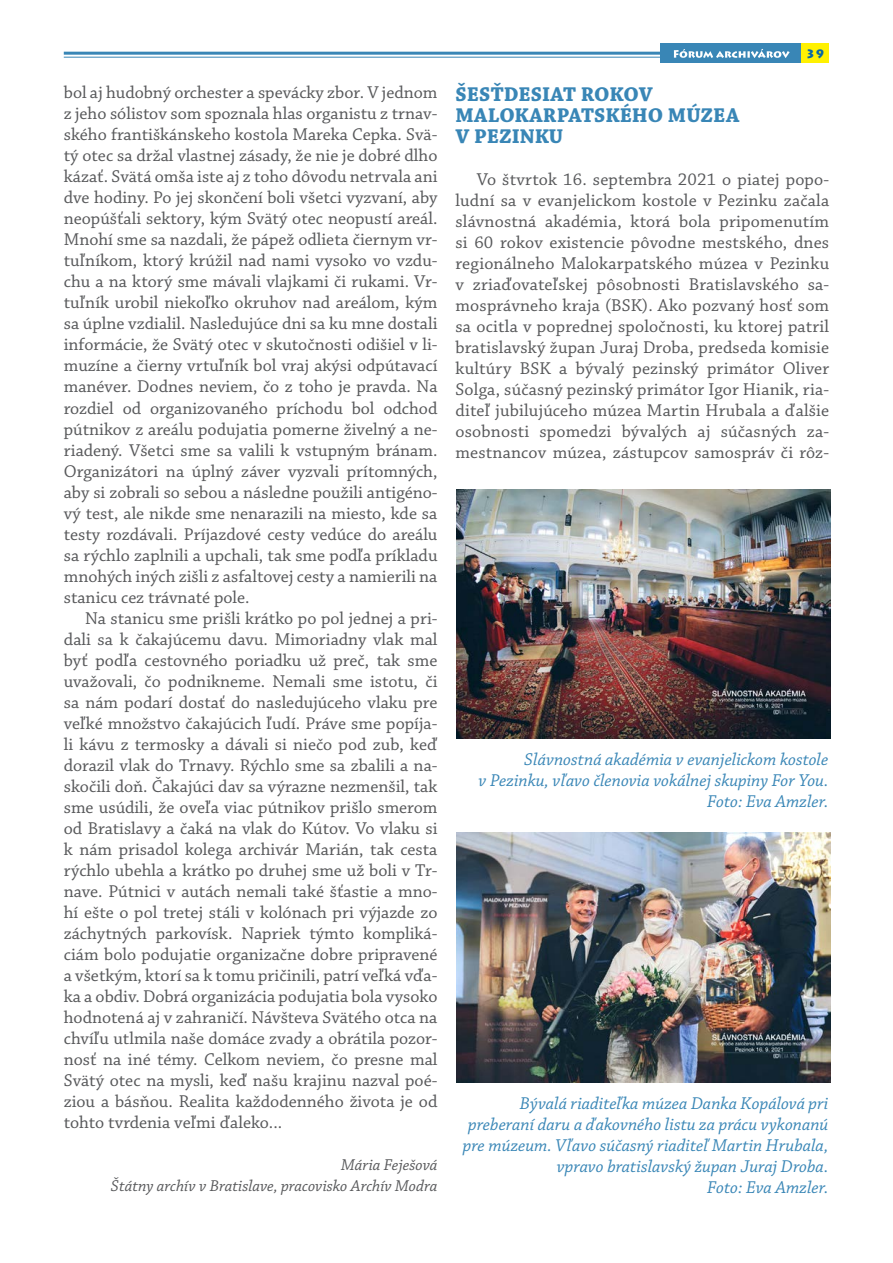
<style>
.page{position:relative;width:893px;height:1263px;background:#fff}
.page>*{position:absolute;margin:0;border:0;box-sizing:border-box;transform-origin:0 0}
.Nadpis_článku{font:700 21px/21px "Chaparral Pro";color:#3986b6}
.Text_článku{font:18px/21px "Chaparral Pro";color:#57585a;text-align:justify}
.popis_obrázku{font:italic 18px/21px "Chaparral Pro";color:#3986b6;text-align:right}
.Autor{font:italic 16.5px "Chaparral Pro";color:#57585a}
.t1{font:900 12px "Lithos Pro";color:#0868a4}
</style>
<div class="page">
<div style="left:660px;top:43px;width:141px;height:20px;background:#3986b6"></div>
<hr style="left:64px;top:52px;width:596px;height:3px;background:#3986b6">
<hr style="left:64px;top:57px;width:596px;height:1px;background:#3986b6">
<svg style="left:674px;top:49px;width:116px;height:9px"></svg>
<div style="left:801px;top:43px;width:28px;height:20px;background:#fff101"></div>
<img style="left:456px;top:489px;width:374px;height:249px">
<img style="left:456px;top:833px;width:374px;height:249px">
<p class="Text_článku" style="left:64px;top:83px;width:375px">bol aj hudobný orchester a spevácky zbor. V jednom z jeho sólistov som spoznala hlas organistu z trnav&shy;ského františkánskeho kostola Mareka Cepka. Svä&shy;tý otec sa držal vlastnej zásady, že nie je dobré dlho kázať. Svätá omša iste aj z toho dôvodu netrvala ani dve hodiny. Po jej skončení boli všetci vyzvaní, aby neopúšťali sektory, kým Svätý otec neopustí areál.<br>Mnohí sme sa nazdali, že pápež odlieta čiernym vr&shy;tuľníkom, ktorý krúžil nad nami vysoko vo vzdu&shy;chu a na ktorý sme mávali vlajkami či rukami. Vr&shy;tuľník urobil niekoľko okruhov nad areálom, kým sa úplne vzdialil. Nasledujúce dni sa ku mne dostali informácie, že Svätý otec v skutočnosti odišiel v li&shy;muzíne a čierny vrtuľník bol vraj akýsi odpútavací manéver. Dodnes neviem, čo z toho je pravda. Na rozdiel od organizovaného príchodu bol odchod pútnikov z areálu podujatia pomerne živelný a ne&shy;riadený. Všetci sme sa valili k vstupným bránam.<br>Organizátori na úplný záver vyzvali prítomných, aby si zobrali so sebou a následne použili antigéno&shy;vý test, ale nikde sme nenarazili na miesto, kde sa testy rozdávali. Príjazdové cesty vedúce do areálu sa rýchlo zaplnili a upchali, tak sme podľa príkladu mnohých iných zišli z asfaltovej cesty a namierili na stanicu cez trávnaté pole.</p>
<p class="Text_článku" style="left:64px;top:608px;width:375px;text-indent:21px">Na stanicu sme prišli krátko po pol jednej a pri&shy;dali sa k čakajúcemu davu. Mimoriadny vlak mal byť podľa cestovného poriadku už preč, tak sme uvažovali, čo podnikneme. Nemali sme istotu, či sa nám podarí dostať do nasledujúceho vlaku pre veľké množstvo čakajúcich ľudí. Práve sme popíja&shy;li kávu z termosky a dávali si niečo pod zub, keď dorazil vlak do Trnavy. Rýchlo sme sa zbalili a na&shy;skočili doň. Čakajúci dav sa výrazne nezmenšil, tak sme usúdili, že oveľa viac pútnikov prišlo smerom od Bratislavy a čaká na vlak do Kútov. Vo vlaku si k nám prisadol kolega archivár Marián, tak cesta rýchlo ubehla a krátko po druhej sme už boli v Tr&shy;nave. Pútnici v autách nemali také šťastie a mno&shy;hí ešte o pol tretej stáli v kolónach pri výjazde zo záchytných parkovísk. Napriek týmto kompliká&shy;ciám bolo podujatie organizačne dobre pripravené a všetkým, ktorí sa k tomu pričinili, patrí veľká vďa&shy;ka a obdiv. Dobrá organizácia podujatia bola vysoko hodnotená aj v zahraničí. Návšteva Svätého otca na chvíľu utlmila naše domáce zvady a obrátila pozor&shy;nosť na iné témy. Celkom neviem, čo presne mal Svätý otec na mysli, keď našu krajinu nazval poé&shy;ziou a básňou. Realita každodenného života je od tohto tvrdenia veľmi ďaleko...</p>
<p class="Autor" style="left:341px;top:1155px;width:98px">Mária Feješová</p>
<p class="Autor" style="left:111px;top:1176px;width:328px">Štátny archív v Bratislave, pracovisko Archív Modra</p>
<p class="t1" style="left:805px;top:46px;width:21px">39</p>
<p class="Nadpis_článku" style="left:455px;top:84px;width:285px">ŠESŤDESIAT ROKOV<br>MALOKARPATSKÉHO MÚZEA<br>V PEZINKU</p>
<p class="Text_článku" style="left:455px;top:169px;width:375px;text-indent:21px">Vo štvrtok 16. septembra 2021 o piatej popo&shy;ludní sa v evanjelickom kostole v Pezinku začala slávnostná akadémia, ktorá bola pripomenutím si 60 rokov existencie pôvodne mestského, dnes regionálneho Malokarpatského múzea v Pezinku v zriaďovateľskej pôsobnosti Bratislavského sa&shy;mosprávneho kraja (BSK). Ako pozvaný hosť som sa ocitla v poprednej spoločnosti, ku ktorej patril bratislavský župan Juraj Droba, predseda komisie kultúry BSK a bývalý pezinský primátor Oliver Solga, súčasný pezinský primátor Igor Hianik, ria&shy;diteľ jubilujúceho múzea Martin Hrubala a ďalšie osobnosti spomedzi bývalých aj súčasných za&shy;mestnancov múzea, zástupcov samospráv či rôz-</p>
<p class="popis_obrázku" style="left:478px;top:750px;width:351px">Slávnostná akadémia v evanjelickom kostole<br>v Pezinku, vľavo členovia vokálnej skupiny For You.<br>Foto: Eva Amzler.</p>
<p class="popis_obrázku" style="left:463px;top:1094px;width:367px">Bývalá riaditeľka múzea Danka Kopálová pri preberaní daru a ďakovného listu za prácu vykonanú pre múzeum. Vľavo súčasný riaditeľ Martin Hrubala, vpravo bratislavský župan Juraj Droba.<br>Foto: Eva Amzler.</p>
</div>
